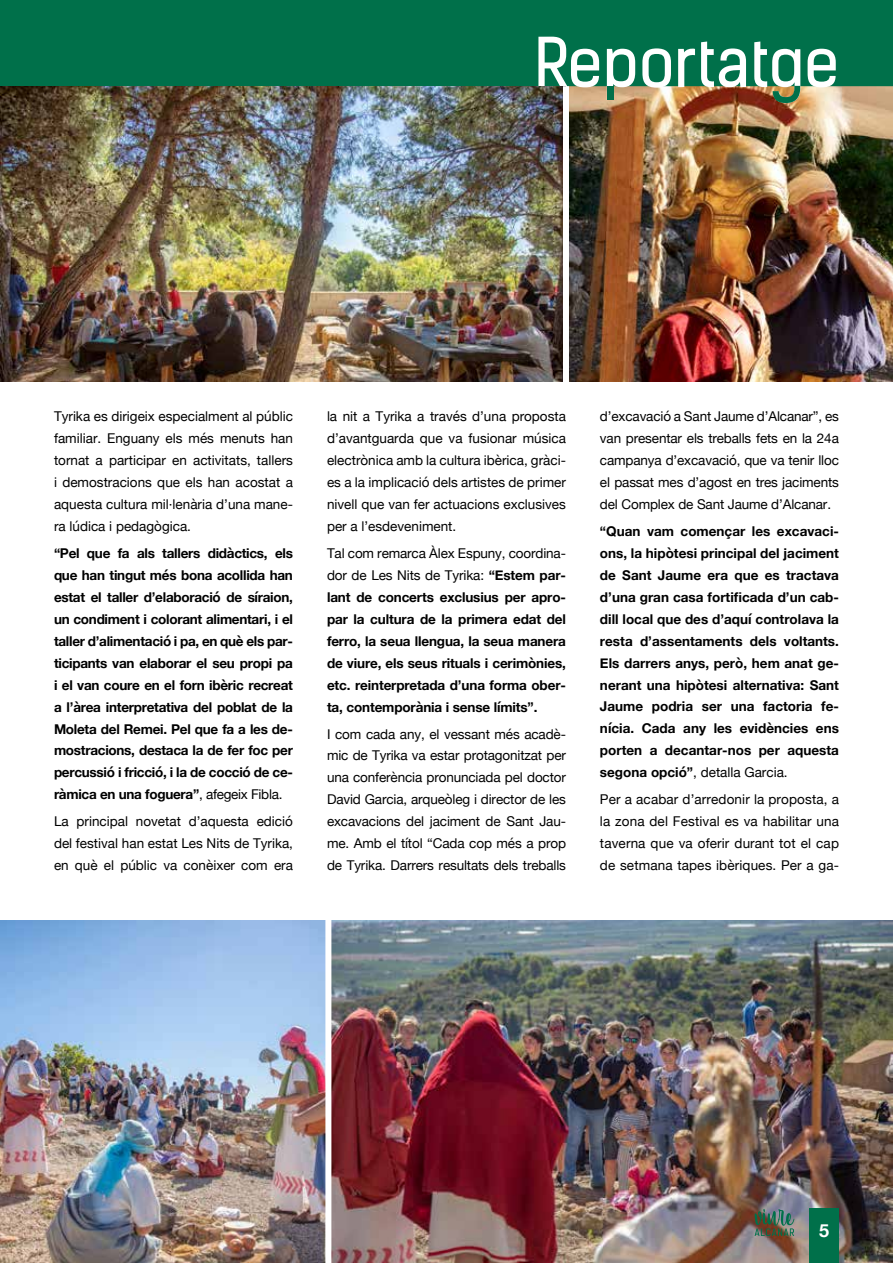
<style>
.page{position:relative;width:893px;height:1263px;background:#fff}
.page>*{position:absolute;margin:0;border:0;box-sizing:border-box;transform-origin:0 0}
.t1{font:65.1px "Kelson Sans";color:#fff}
.t2{font:700 18px "Helvetica Neue";color:#ededed}
.t3{font:700 13.5px/21.9px "Helvetica Neue";letter-spacing:-.01em;color:#000;text-align:justify}
.t4{font:13.5px/21.9px "Helvetica Neue";color:#000;text-align:justify}
.s1{font-weight:400}
</style>
<div class="page">
<img style="left:0;top:86px;width:893px;height:295px">
<div style="left:0;top:0;width:893px;height:86px;background:#00704a"></div>
<svg style="left:773px;top:86px;width:27px;height:17px"></svg>
<div style="left:607px;top:86px;width:6px;height:14px;background:#00704a"></div>
<img style="left:1px;top:920px;width:892px;height:343px">
<img style="left:0;top:865px;width:1px;height:398px">
<div style="left:325px;top:904px;width:6px;height:359px;background:#fff"></div>
<div style="left:563px;top:86px;width:6px;height:312px;background:#fff"></div>
<div style="left:809px;top:1209px;width:30px;height:54px;background:#00704a"></div>
<svg style="left:755px;top:1209px;width:39px;height:27px"></svg>
<h1 class="t1" style="left:534px;top:23px;width:307px">Reportatge</h1>
<p class="t4" style="left:54px;top:406px;width:240px">Tyrika es dirigeix especialment al públic familiar. Enguany els més menuts han tornat a participar en activitats, tallers i demostracions que els han acostat a aquesta cultura mil·lenària d’una mane&shy;ra lúdica i pedagògica.</p>
<p class="t3" style="left:54px;top:543px;width:240px">“Pel que fa als tallers didàctics, els que han tingut més bona acollida han estat el taller d’elaboració de síraion, un condiment i colorant alimentari, i el taller d’alimentació i pa, en què els par&shy;ticipants van elaborar el seu propi pa i el van coure en el forn ibèric recreat a l’àrea interpretativa del poblat de la Moleta del Remei. Pel que fa a les de&shy;mostracions, destaca la de fer foc per percussió i fricció, i la de cocció de ce&shy;ràmica en una foguera”<span class="s1">, afegeix Fibla.</span></p>
<p class="t4" style="left:54px;top:811px;width:240px">La principal novetat d’aquesta edició del festival han estat Les Nits de Tyrika, en què el públic va conèixer com era</p>
<p class="t4" style="left:327px;top:406px;width:240px">la nit a Tyrika a través d’una proposta d’avantguarda que va fusionar música electrònica amb la cultura ibèrica, gràci&shy;es a la implicació dels artistes de primer nivell que van fer actuacions exclusives per a l’esdeveniment.</p>
<p class="t3" style="left:327px;top:543px;width:240px"><span class="s1">Tal com remarca Àlex Espuny, coordina&shy;dor de Les Nits de Tyrika:</span> “Estem par&shy;lant de concerts exclusius per apro&shy;par la cultura de la primera edat del ferro, la seua llengua, la seua manera de viure, els seus rituals i cerimònies, etc. reinterpretada d’una forma ober&shy;ta, contemporània i sense límits”.</p>
<p class="t4" style="left:327px;top:723px;width:241px">I com cada any, el vessant més acadè&shy;mic de Tyrika va estar protagonitzat per una conferència pronunciada pel doctor David Garcia, arqueòleg i director de les excavacions del jaciment de Sant Jau&shy;me. Amb el títol “Cada cop més a prop de Tyrika. Darrers resultats dels treballs</p>
<p class="t4" style="left:600px;top:406px;width:240px">d’excavació a Sant Jaume d’Alcanar”, es van presentar els treballs fets en la 24a campanya d’excavació, que va tenir lloc el passat mes d’agost en tres jaciments del Complex de Sant Jaume d’Alcanar.</p>
<p class="t3" style="left:600px;top:521px;width:240px">“Quan vam començar les excavaci&shy;ons, la hipòtesi principal del jaciment de Sant Jaume era que es tractava d’una gran casa fortificada d’un cab&shy;dill local que des d’aquí controlava la resta d’assentaments dels voltants.<br>Els darrers anys, però, hem anat ge&shy;nerant una hipòtesi alternativa: Sant Jaume podria ser una factoria fe&shy;nícia. Cada any les evidències ens porten a decantar-nos per aquesta segona opció”<span class="s1">, detalla Garcia.</span></p>
<p class="t4" style="left:600px;top:789px;width:240px">Per a acabar d’arredonir la proposta, a la zona del Festival es va habilitar una taverna que va oferir durant tot el cap de setmana tapes ibèriques. Per a ga-</p>
<h2 class="t2" style="left:819px;top:1216px;width:12px">5</h2>
</div>
